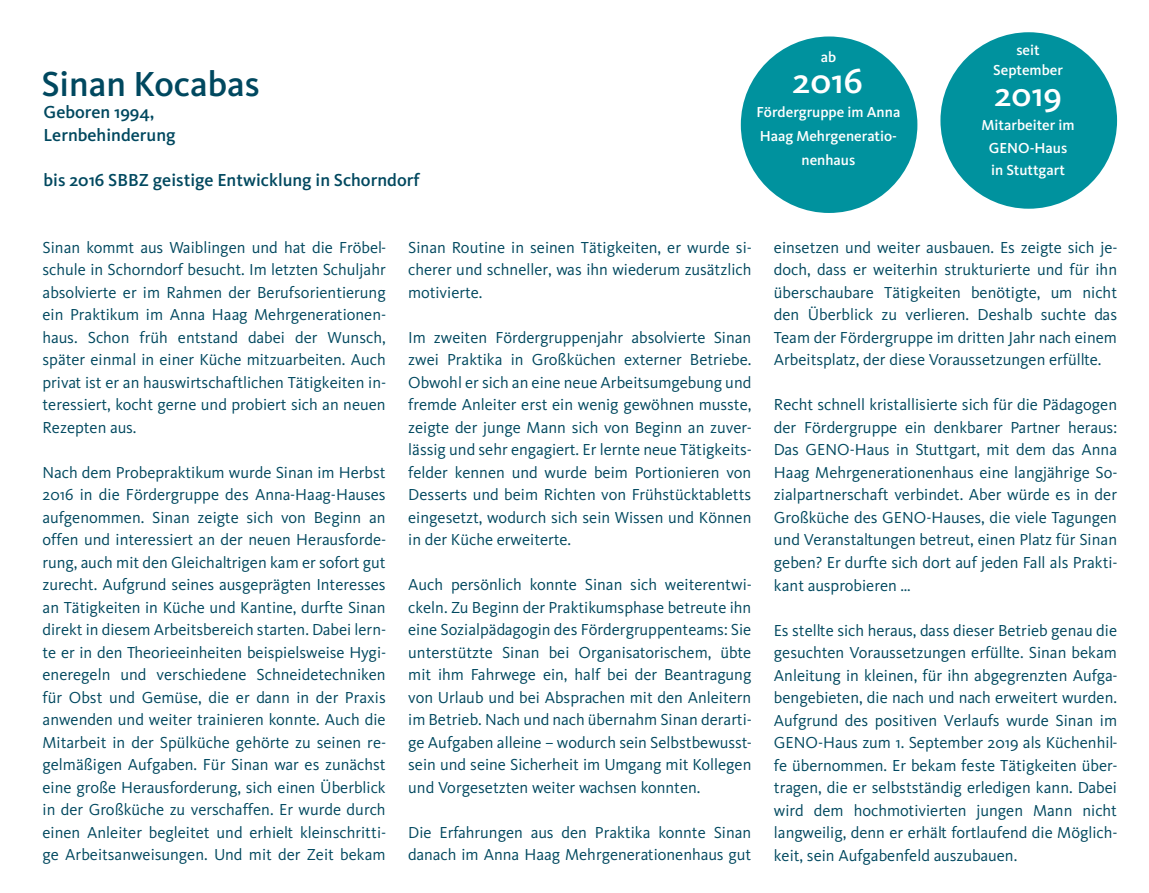
<style>
.page{position:relative;width:1149px;height:893px;background:#fff}
.page>*{position:absolute;margin:0;border:0;box-sizing:border-box;transform-origin:0 0}
.t1{font:500 36px "Kievit";color:#00485f}
.t2{font:500 36px "Kievit";color:#fff}
.t3{font:500 34.5px "Kievit";color:#fff}
.t4{font:500 18px/22.5px "Kievit";color:#00485f}
.t5{font:16.5px/22.5px "Kievit";color:#00485f;text-align:justify}
.t6{font:500 15px/24px "Kievit";color:#fff;text-align:center}
</style>
<div class="page">
<div style="left:740px;top:36px;width:177px;height:177px;background:#00929e;border-radius:50%"></div>
<div style="left:940px;top:32px;width:176px;height:177px;background:#00929e;border-radius:50%"></div>
<h1 class="t1" style="left:41px;top:62px;width:220px">Sinan Kocabas</h1>
<p class="t4" style="left:44px;top:101px;width:134px">Geboren 1994,<br>Lernbehinderung</p>
<p class="t4" style="left:44px;top:168px;width:377px">bis 2016 SBBZ geistige Entwicklung in Schorndorf</p>
<p class="t6" style="left:820px;top:45px;width:17px">ab</p>
<h1 class="t2" style="left:792px;top:59px;width:72px">2016</h1>
<p class="t6" style="left:756px;top:100px;width:145px">Fördergruppe im Anna<br>Haag Mehrgeneratio&shy;nenhaus</p>
<p class="t6" style="left:992px;top:40px;width:71px;line-height:19.5px">seit<br>September</p>
<h2 class="t3" style="left:993px;top:74px;width:69px">2019</h2>
<p class="t6" style="left:981px;top:114px;width:95px;line-height:22.5px">Mitarbeiter im<br>GENO-Haus in Stuttgart</p>
<p class="t5" style="left:43px;top:236px;width:345px">Sinan kommt aus Waiblingen und hat die Fröbel&shy;schule in Schorndorf besucht. Im letzten Schuljahr absolvierte er im Rahmen der Berufsorientierung ein Praktikum im Anna Haag Mehrgenerationen&shy;haus. Schon früh entstand dabei der Wunsch, später einmal in einer Küche mitzuarbeiten. Auch privat ist er an hauswirtschaftlichen Tätigkeiten in&shy;teressiert, kocht gerne und probiert sich an neuen Rezepten aus.</p>
<p class="t5" style="left:43px;top:461px;width:345px">Nach dem Probepraktikum wurde Sinan im Herbst 2016 in die Fördergruppe des Anna-Haag-Hauses aufgenommen. Sinan zeigte sich von Beginn an offen und interessiert an der neuen Herausforde&shy;rung, auch mit den Gleichaltrigen kam er sofort gut zurecht. Aufgrund seines ausgeprägten Interesses an Tätigkeiten in Küche und Kantine, durfte Sinan direkt in diesem Arbeitsbereich starten. Dabei lern&shy;te er in den Theorieeinheiten beispielsweise Hygi&shy;eneregeln und verschiedene Schneidetechniken für Obst und Gemüse, die er dann in der Praxis anwenden und weiter trainieren konnte. Auch die Mitarbeit in der Spülküche gehörte zu seinen re&shy;gelmäßigen Aufgaben. Für Sinan war es zunächst eine große Herausforderung, sich einen Überblick in der Großküche zu verschaffen. Er wurde durch einen Anleiter begleitet und erhielt kleinschritti&shy;ge Arbeitsanweisungen. Und mit der Zeit bekam</p>
<p class="t5" style="left:408px;top:236px;width:345px">Sinan Routine in seinen Tätigkeiten, er wurde si&shy;cherer und schneller, was ihn wiederum zusätzlich motivierte.</p>
<p class="t5" style="left:408px;top:326px;width:345px">Im zweiten Fördergruppenjahr absolvierte Sinan zwei Praktika in Großküchen externer Betriebe.<br>Obwohl er sich an eine neue Arbeitsumgebung und fremde Anleiter erst ein wenig gewöhnen musste, zeigte der junge Mann sich von Beginn an zuver&shy;lässig und sehr engagiert. Er lernte neue Tätigkeits&shy;felder kennen und wurde beim Portionieren von Desserts und beim Richten von Frühstücktabletts eingesetzt, wodurch sich sein Wissen und Können in der Küche erweiterte.</p>
<p class="t5" style="left:408px;top:573px;width:345px">Auch persönlich konnte Sinan sich weiterentwi&shy;ckeln. Zu Beginn der Praktikumsphase betreute ihn eine Sozialpädagogin des Fördergruppenteams: Sie unterstützte Sinan bei Organisatorischem, übte mit ihm Fahrwege ein, half bei der Beantragung von Urlaub und bei Absprachen mit den Anleitern im Betrieb. Nach und nach übernahm Sinan derarti&shy;ge Aufgaben alleine – wodurch sein Selbstbewusst&shy;sein und seine Sicherheit im Umgang mit Kollegen und Vorgesetzten weiter wachsen konnten.</p>
<p class="t5" style="left:408px;top:821px;width:344px">Die Erfahrungen aus den Praktika konnte Sinan danach im Anna Haag Mehrgenerationenhaus gut</p>
<p class="t5" style="left:773px;top:236px;width:345px">einsetzen und weiter ausbauen. Es zeigte sich je&shy;doch, dass er weiterhin strukturierte und für ihn überschaubare Tätigkeiten benötigte, um nicht den Überblick zu verlieren. Deshalb suchte das Team der Fördergruppe im dritten Jahr nach einem Arbeitsplatz, der diese Voraussetzungen erfüllte.</p>
<p class="t5" style="left:773px;top:393px;width:345px">Recht schnell kristallisierte sich für die Pädagogen der Fördergruppe ein denkbarer Partner heraus:<br>Das GENO-Haus in Stuttgart, mit dem das Anna Haag Mehrgenerationenhaus eine langjährige So&shy;zialpartnerschaft verbindet. Aber würde es in der Großküche des GENO-Hauses, die viele Tagungen und Veranstaltungen betreut, einen Platz für Sinan geben? Er durfte sich dort auf jeden Fall als Prakti&shy;kant ausprobieren …</p>
<p class="t5" style="left:773px;top:618px;width:345px">Es stellte sich heraus, dass dieser Betrieb genau die gesuchten Voraussetzungen erfüllte. Sinan bekam Anleitung in kleinen, für ihn abgegrenzten Aufga&shy;bengebieten, die nach und nach erweitert wurden.<br>Aufgrund des positiven Verlaufs wurde Sinan im GENO-Haus zum 1. September 2019 als Küchenhil&shy;fe übernommen. Er bekam feste Tätigkeiten über&shy;tragen, die er selbstständig erledigen kann. Dabei wird dem hochmotivierten jungen Mann nicht langweilig, denn er erhält fortlaufend die Möglich&shy;keit, sein Aufgabenfeld auszubauen.</p>
</div>
